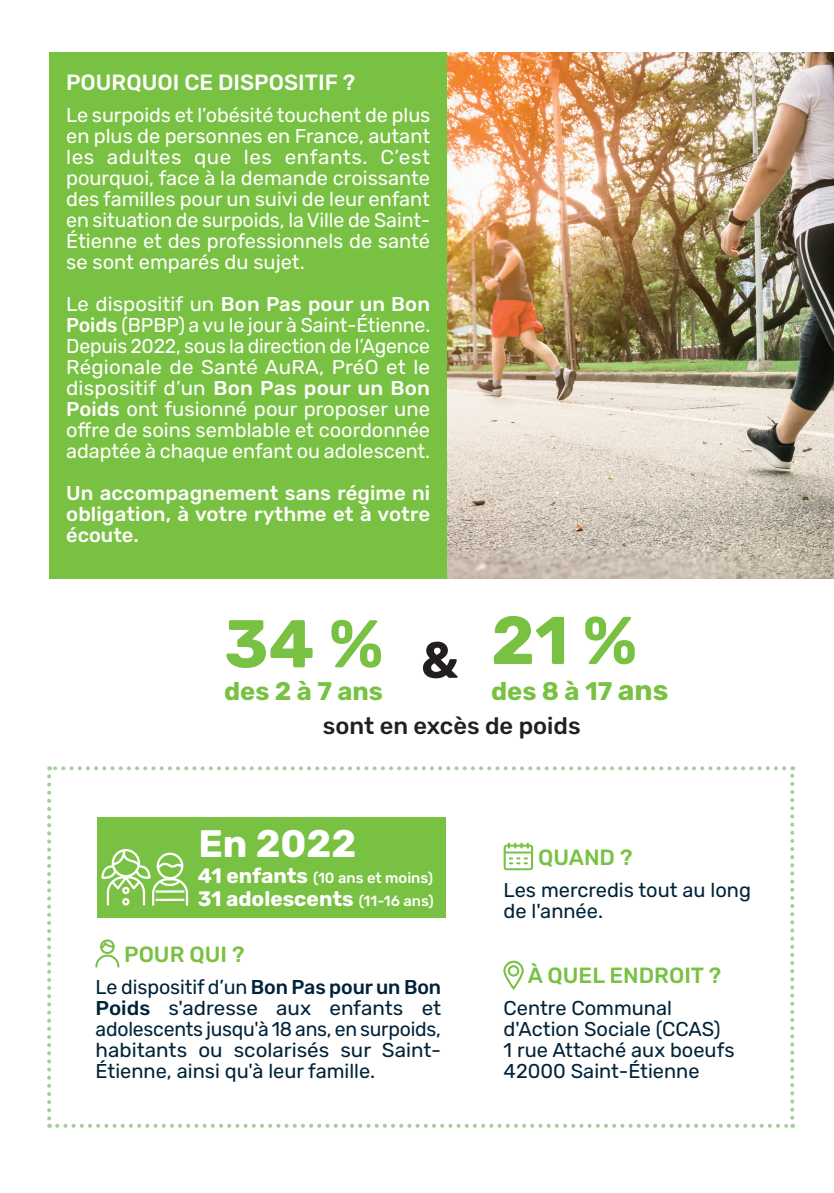
<style>
.page{position:relative;width:834px;height:1193px;background:#fff}
.page>*{position:absolute;margin:0;border:0;box-sizing:border-box;transform-origin:0 0}
.t1{font:700 67.4px "Rubik";color:#79c142}
.t2{font:700 51px "Rubik";color:#231f20}
.t3{font:700 38.2px "Rubik";color:#fff}
.t4{font:700 25.4px "Rubik";color:#79c142}
.t5{font:500 23.6px "Rubik";color:#231f20}
.t6{font:500 22px "Rubik";color:#79c142}
.t7{font:500 22px "Rubik";color:#fff}
.t8{font:700 20.8px "Rubik";color:#fff}
.t9{font:20px/21px "Rubik";color:#fff;text-align:justify}
.t10{font:20px/21px "Rubik";color:#01233a;text-align:justify}
.t11{font:500 20px/21px "Rubik";letter-spacing:.005em;color:#fff;text-align:justify}
.t12{font:500 14.8px "Rubik";color:#fff}
.s1{font-weight:500}
.s2{font-size:28.4px}
.s3{font-weight:700;font-size:20.8px}
.s4{font-weight:500;font-size:14.8px}
</style>
<div class="page">
<div style="left:97px;top:817px;width:349px;height:101px;background:#79c142"></div>
<div style="left:49px;top:52px;width:398px;height:526px;background:#79c142"></div>
<svg style="left:95px;top:939px;width:24px;height:28px"></svg>
<svg style="left:503px;top:842px;width:30px;height:28px"></svg>
<svg style="left:503px;top:961px;width:20px;height:29px"></svg>
<img style="left:447px;top:52px;width:387px;height:526px">
<svg style="left:101px;top:849px;width:87px;height:57px"></svg>
<hr style="left:155px;top:899px;width:29px;height:2px;background:#fff">
<hr style="left:155px;top:890px;width:29px;height:3px;background:#fff">
<svg style="left:47px;top:776px;width:4px;height:352px"></svg>
<svg style="left:57px;top:1124px;width:736px;height:4px"></svg>
<svg style="left:790px;top:766px;width:4px;height:352px"></svg>
<svg style="left:49px;top:766px;width:735px;height:4px"></svg>
<p class="t7" style="left:66px;top:70px;width:290px">POURQUOI CE DISPOSITIF ?</p>
<p class="t9" style="left:66px;top:105px;width:365px">Le surpoids et l’obésité touchent de plus en plus de personnes en France, autant les adultes que les enfants. C’est pourquoi, face à la demande croissante des familles pour un suivi de leur enfant en situation de surpoids, la Ville de Saint-Étienne et des professionnels de santé se sont emparés du sujet.</p>
<p class="t9" style="left:66px;top:294px;width:365px">Le dispositif un <span class="s1">Bon Pas pour un Bon Poids</span> (BPBP) a vu le jour à Saint-Étienne.<br>Depuis 2022, sous la direction de l’Agence Régionale de Santé AuRA, PréO et le dispositif d’un <span class="s1">Bon Pas pour un Bon Poids</span> ont fusionné pour proposer une offre de soins semblable et coordonnée adaptée à chaque enfant ou adolescent.</p>
<p class="t11" style="left:66px;top:483px;width:365px">Un accompagnement sans régime ni obligation, à votre rythme et à votre écoute.</p>
<p class="t1" style="left:224px;top:606px;width:161px">34 %</p>
<p class="t4" style="left:224px;top:677px;width:160px">des 2 à 7 ans</p>
<p class="t2" style="left:420px;top:632px;width:39px">&amp;</p>
<p class="t1" style="left:491px;top:603px;width:147px">21 %</p>
<p class="t4" style="left:491px;top:677px;width:179px">des 8 à 17 <span class="s2">ans</span></p>
<p class="t5" style="left:323px;top:712px;width:259px">sont en excès de poids</p>
<p class="t3" style="left:198px;top:823px;width:159px">En 2022</p>
<p class="t12" style="left:198px;top:869px;width:237px"><span class="s3">41 enfants</span> (10 ans et moins)</p>
<p class="t8" style="left:198px;top:887px;width:237px">31 adolescents <span class="s4">(11-16 ans)</span></p>
<p class="t6" style="left:124px;top:942px;width:122px">POUR QUI ?</p>
<p class="t10" style="left:96px;top:977px;width:347px">Le dispositif d’un <span class="s1">Bon Pas pour un Bon Poids</span> s'adresse aux enfants et adolescents jusqu'à 18 ans, en surpoids, habitants ou scolarisés sur Saint-Étienne, ainsi qu'à leur famille.</p>
<p class="t6" style="left:538px;top:845px;width:96px">QUAND ?</p>
<p class="t10" style="left:503px;top:880px;width:249px">Les mercredis tout au long de l'année.</p>
<p class="t6" style="left:528px;top:963px;width:195px">À QUEL ENDROIT ?</p>
<p class="t10" style="left:503px;top:998px;width:170px">Centre Communal</p>
<p class="t10" style="left:503px;top:1019px;width:218px">d'Action Sociale (CCAS)</p>
<p class="t10" style="left:503px;top:1040px;width:232px">1 rue Attaché aux boeufs</p>
<p class="t10" style="left:503px;top:1061px;width:197px">42000 Saint-Étienne</p>
</div>
